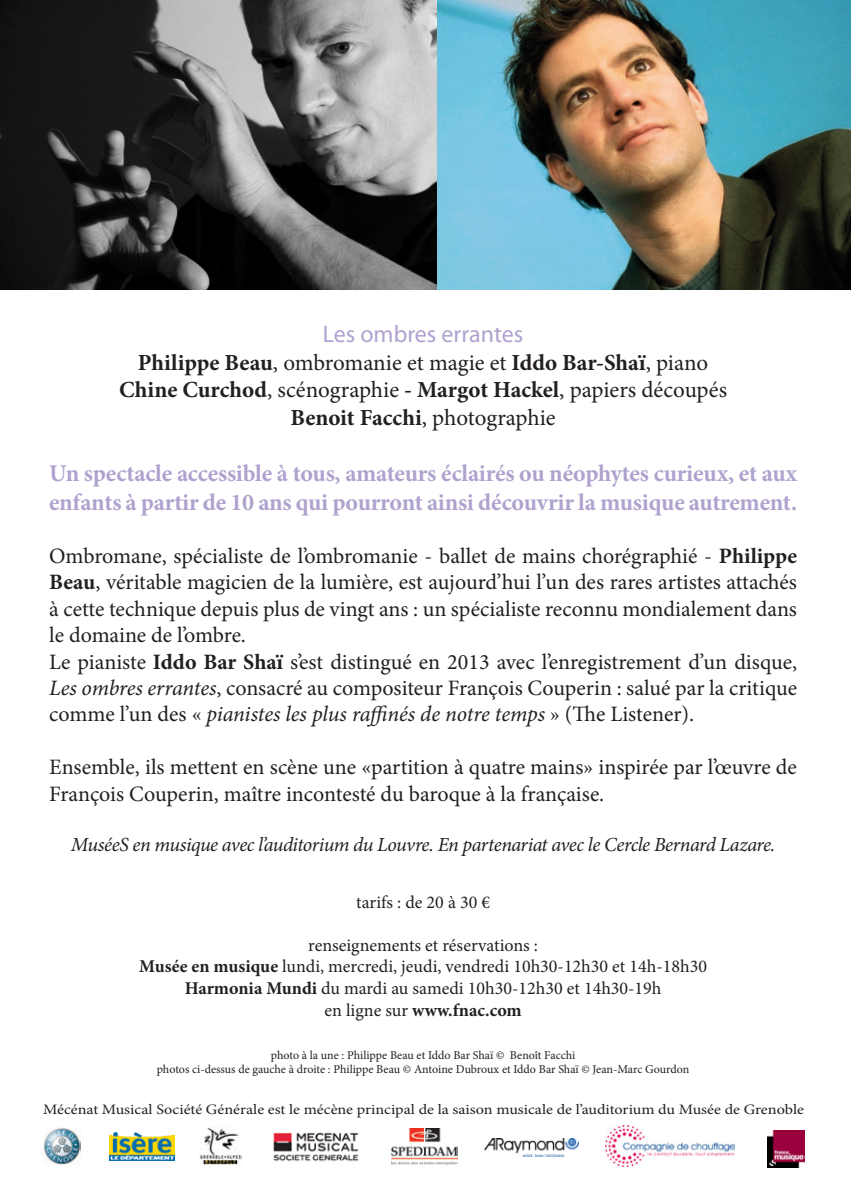
<style>
.page{position:relative;width:851px;height:1191px;background:#fff}
.page>*{position:absolute;margin:0;border:0;box-sizing:border-box;transform-origin:0 0}
.t1{font:700 24px/28.8px "Minion Pro";letter-spacing:-.01em;color:#b0a2ce}
.t2{font:24px "Myriad Pro";color:#b0a2ce}
.t3{font:23px/27.6px "Minion Pro";color:#231f20;text-align:center}
.t4{font:22px/26.4px "Minion Pro";color:#231f20}
.t5{font:italic 20px "Minion Pro";letter-spacing:-.025em;color:#231f20}
.t6{font:18px/21.6px "Minion Pro";color:#231f20;text-align:center}
.t7{font:14.4px "Minion Pro";color:#231f20;scale:1.12 1}
.t8{font:12px/14.4px "Minion Pro";letter-spacing:-.005em;color:#231f20;text-align:center}
.s1{font-weight:700}
.s2{font-style:italic}
</style>
<div class="page">
<img style="left:437px;top:1px;width:413px;height:288px">
<img style="left:43px;top:1128px;width:38px;height:36px">
<img style="left:109px;top:1132px;width:65px;height:28px">
<img style="left:391px;top:1128px;width:67px;height:36px">
<img style="left:484px;top:1138px;width:94px;height:18px">
<img style="left:200px;top:1128px;width:41px;height:37px">
<img style="left:273px;top:1132px;width:86px;height:30px">
<img style="left:605px;top:1125px;width:129px;height:41px">
<img style="left:767px;top:1130px;width:37px;height:37px">
<img style="left:0;top:1px;width:437px;height:288px">
<p class="t2" style="left:323px;top:319px;width:202px">Les ombres errantes</p>
<p class="t3" style="left:119px;top:349px;width:609px"><span class="s1">Philippe Beau</span>, ombromanie et magie et <span class="s1">Iddo Bar-Shaï</span>, piano<br><span class="s1">Chine Curchod</span>, scénographie <span class="s1">- Margot Hackel</span>, papiers découpés<br><span class="s1">Benoit Facchi</span>, photographie</p>
<p class="t1" style="left:49px;top:459px;width:749px">Un spectacle accessible à tous, amateurs éclairés ou néophytes curieux, et aux enfants à partir de 10 ans qui pourront ainsi découvrir la musique autrement.</p>
<p class="t4" style="left:49px;top:543px;width:749px">Ombromane, spécialiste de l’ombromanie - ballet de mains chorégraphié - <span class="s1">Philippe Beau</span>, véritable magicien de la lumière, est aujourd’hui l’un des rares artistes attachés à cette technique depuis plus de vingt ans : un spécialiste reconnu mondialement dans le domaine de l’ombre.<br>Le pianiste <span class="s1">Iddo Bar Shaï</span> s’est distingué en 2013 avec l’enregistrement d’un disque, <span class="s2">Les ombres errantes</span>, consacré au compositeur François Couperin : salué par la critique comme l’un des « <span class="s2">pianistes les plus raffinés de notre temps</span> » (The Listener).</p>
<p class="t4" style="left:49px;top:754px;width:749px">Ensemble, ils mettent en scène une «partition à quatre mains» inspirée par l’œuvre de<br>François Couperin, maître incontesté du baroque à la française.</p>
<p class="t5" style="left:71px;top:831px;width:705px">MuséeS en musique avec l’auditorium du Louvre. En partenariat avec le Cercle Bernard Lazare.</p>
<p class="t6" style="left:356px;top:891px;width:135px">tarifs : de 20 à 30 €</p>
<p class="t6" style="left:139px;top:934px;width:569px">renseignements et réservations :<br><span class="s1">Musée en musique</span> lundi, mercredi, jeudi, vendredi 10h30-12h30 et 14h-18h30<br><span class="s1">Harmonia Mundi</span> du mardi au samedi 10h30-12h30 et 14h30-19h<br>en ligne sur <span class="s1">www.fnac.com</span></p>
<p class="t8" style="left:157px;top:1047px;width:534px">photo à la une : Philippe Beau et Iddo Bar Shaï © Benoît Facchi<br>photos ci-dessus de gauche à droite : Philippe Beau © Antoine Dubroux et Iddo Bar Shaï © Jean-Marc Gourdon</p>
<p class="t7" style="left:43px;top:1099px;width:680px">Mécénat Musical Société Générale est le mécène principal de la saison musicale de l’auditorium du Musée de Grenoble</p>
</div>
